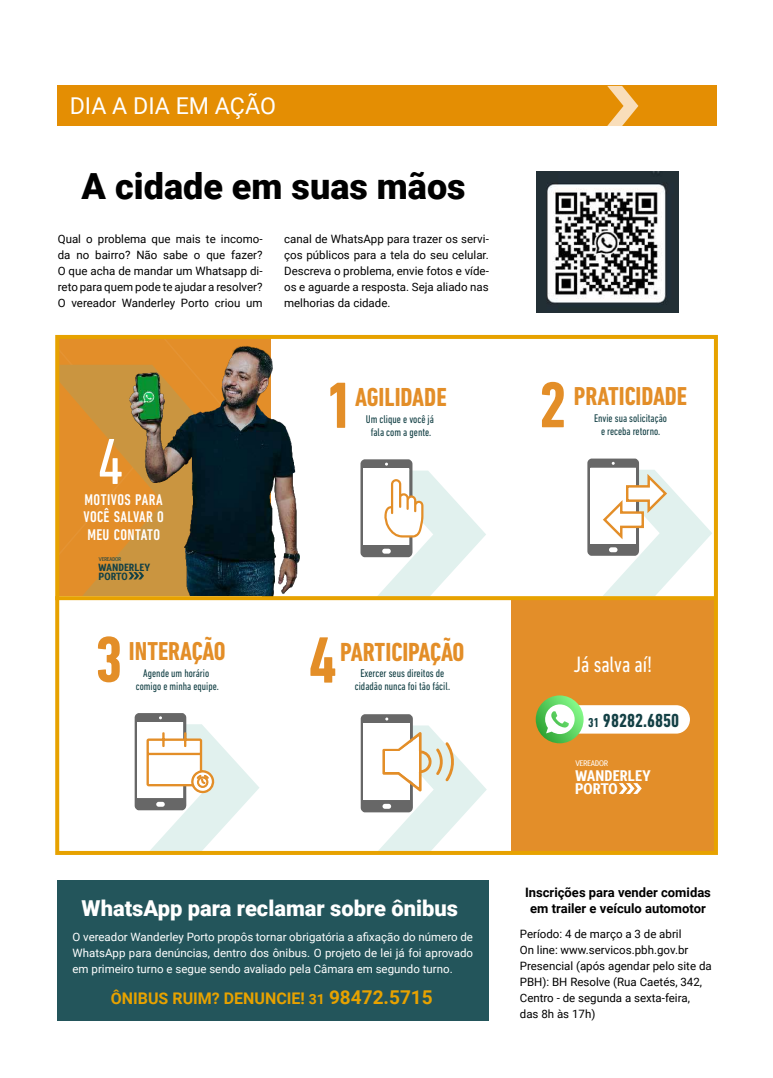
<style>
.page{position:relative;width:773px;height:1078px;background:#fff}
.page>*{position:absolute;margin:0;border:0;box-sizing:border-box;transform-origin:0 0}
.t1{font:700 condensed 66.5px "DIN Next LT Pro";color:#e38e28}
.t2{font:700 condensed 66.3px "DIN Next LT Pro";color:#e38e28}
.t3{font:condensed 66.1px "DIN Next LT Pro";color:#fff}
.t4{font:700 condensed 65.9px "DIN Next LT Pro";color:#e38e28}
.t5{font:900 36px "Roboto";color:#000}
.t6{font:700 condensed 26.6px "DIN Next LT Pro";letter-spacing:-.005em;color:#e38e28}
.t7{font:700 condensed 26.5px "DIN Next LT Pro";color:#e38e28}
.t8{font:700 condensed 26.3px "DIN Next LT Pro";color:#e38e28}
.t9{font:23.2px "Roboto";color:#fff}
.t10{font:condensed 22.6px "DIN Next LT Pro";color:#fff}
.t11{font:900 21.9px "Roboto";color:#fff}
.t12{font:700 condensed 19.3px "DIN Next LT Pro";color:#134045}
.t13{font:700 16px "Roboto";color:#e7a200}
.t14{font:500 condensed 15.8px/17.6px "DIN Next LT Pro";letter-spacing:.025em;color:#fff;text-align:justify}
.t15{font:700 13.5px "Specify PERSONAL Condensed";letter-spacing:.04em;color:#fff}
.t16{font:700 13px/16px "Roboto";color:#000;text-align:center}
.t17{font:11.5px/16px "Roboto";color:#000;text-align:justify}
.t18{font:11.5px/16px "Roboto";color:#fff;text-align:justify}
.t19{font:condensed 11.4px/12.9px "DIN Next LT Pro";color:#134045;text-align:center}
.t20{font:condensed 11.3px/12.8px "DIN Next LT Pro";color:#134045;text-align:center}
.t21{font:700 9.1px "Specify PERSONAL Condensed";letter-spacing:.045em;color:#134045}
.t22{font:500 7.1px "Specify PERSONAL Condensed";color:#fff}
.t23{font:500 4.8px "Specify PERSONAL Condensed";color:#134045}
.s1{font-size:13.1px}
.s2{font-size:14px}
.s3{font-size:19px}
</style>
<div class="page">
<div style="left:511px;top:600px;width:203px;height:253px;background:#e38e29"></div>
<svg style="left:535px;top:695px;width:48px;height:48px"></svg>
<svg style="left:545px;top:704px;width:144px;height:29px;background:#ecf5e4"></svg>
<svg style="left:619px;top:783px;width:22px;height:10px"></svg>
<div style="left:57px;top:86px;width:659px;height:40px;background:#e48e03"></div>
<svg style="left:607px;top:86px;width:31px;height:40px"></svg>
<svg style="left:360px;top:459px;width:126px;height:137px"></svg>
<div style="left:60px;top:340px;width:69px;height:24px;background:#e38e29"></div>
<svg style="left:60px;top:364px;width:69px;height:232px;background:#da9030"></svg>
<img style="left:129px;top:340px;width:171px;height:261px">
<svg style="left:128px;top:572px;width:16px;height:7px"></svg>
<svg style="left:587px;top:458px;width:125px;height:138px"></svg>
<div style="left:59px;top:596px;width:203px;height:254px;background:#fff"></div>
<svg style="left:134px;top:713px;width:125px;height:136px"></svg>
<div style="left:284px;top:596px;width:205px;height:257px;background:#fff"></div>
<svg style="left:360px;top:714px;width:126px;height:135px"></svg>
<div style="left:55px;top:335px;width:662px;height:519px;border:4px solid #e7a200"></div>
<div style="left:257px;top:596px;width:26px;height:150px;background:#fff"></div>
<svg style="left:55px;top:596px;width:659px;height:4px;background:#e7a509"></svg>
<hr style="left:283px;top:340px;width:3px;height:82px;background:#fff">
<div style="left:57px;top:880px;width:431px;height:140px;background:#23555b"></div>
<img style="left:536px;top:171px;width:142px;height:141px">
<h3 class="t9" style="left:70px;top:90px;width:208px">DIA A DIA EM AÇÃO</h3>
<h3 class="t5" style="left:82px;top:160px;width:385px">A cidade em suas mãos</h3>
<p class="t17" style="left:58px;top:231px;width:206px">Qual o problema que mais te incomo&shy;da no bairro? Não sabe o que fazer?<br>O que acha de mandar um Whatsapp di&shy;reto para quem pode te ajudar a resolver?<br>O vereador Wanderley Porto criou um</p>
<p class="t17" style="left:284px;top:231px;width:206px">canal de WhatsApp para trazer os servi&shy;ços públicos para a tela do seu celular.<br>Descreva o problema, envie fotos e víde&shy;os e aguarde a resposta. Seja aliado nas melhorias da cidade.</p>
<h3 class="t3" style="left:98px;top:424px;width:27px">4</h3>
<h3 class="t14" style="left:83px;top:490px;width:82px">MOTIVOS PARA VOCÊ SALVAR O MEU CONTATO</h3>
<p class="t21" style="left:99px;top:569px;width:30px">PORTO</p>
<p class="t23" style="left:99px;top:555px;width:24px">VEREADOR</p>
<p class="t21" style="left:99px;top:560px;width:53px">WANDERLEY</p>
<h3 class="t4" style="left:95px;top:622px;width:29px">3</h3>
<h3 class="t8" style="left:129px;top:636px;width:98px">INTERAÇÃO</h3>
<p class="t20" style="left:136px;top:666px;width:84px">Agende um horário comigo e minha equipe.</p>
<h2 class="t2" style="left:326px;top:367px;width:29px">1</h2>
<h3 class="t7" style="left:355px;top:382px;width:93px">AGILIDADE</h3>
<p class="t19" style="left:366px;top:412px;width:70px">Um clique e você já fala com a gente.</p>
<h3 class="t6" style="left:340px;top:636px;width:126px">PARTICIPAÇÃO</h3>
<h1 class="t1" style="left:309px;top:622px;width:29px">4</h1>
<p class="t19" style="left:355px;top:667px;width:97px">Exercer seus direitos de cidadão nunca foi tão fácil.</p>
<h3 class="t4" style="left:539px;top:367px;width:29px">2</h3>
<h3 class="t8" style="left:573px;top:381px;width:115px">PRATICIDADE</h3>
<p class="t20" style="left:594px;top:412px;width:74px">Envie sua solicitação e receba retorno.</p>
<h3 class="t10" style="left:573px;top:651px;width:80px">Já salva aí!</h3>
<h3 class="t12" style="left:588px;top:709px;width:92px"><span class="s1">31</span> 98282.6850</h3>
<p class="t22" style="left:575px;top:758px;width:34px">VEREADOR</p>
<p class="t15" style="left:575px;top:766px;width:76px">WANDERLEY</p>
<p class="t15" style="left:575px;top:779px;width:44px">PORTO</p>
<h3 class="t11" style="left:82px;top:892px;width:378px">WhatsApp para reclamar sobre ônibus</h3>
<p class="t18" style="left:72px;top:928px;width:402px">O vereador Wanderley Porto propôs tornar obrigatória a afixação do número de WhatsApp para denúncias, dentro dos ônibus. O projeto de lei já foi aprovado em primeiro turno e segue sendo avaliado pela Câmara em segundo turno.</p>
<h3 class="t13" style="left:111px;top:986px;width:323px">ÔNIBUS RUIM? DENUNCIE! <span class="s2">31</span> <span class="s3">98472.5715</span></h3>
<p class="t16" style="left:525px;top:883px;width:187px">Inscrições para vender comidas em trailer e veículo automotor</p>
<p class="t17" style="left:519px;top:924px;width:193px;text-align:left">Período: 4 de março a 3 de abril<br>On line: www.servicos.pbh.gov.br<br>Presencial (após agendar pelo site da<br>PBH): BH Resolve (Rua Caetés, 342,<br>Centro - de segunda a sexta-feira,<br>das 8h às 17h)</p>
</div>
